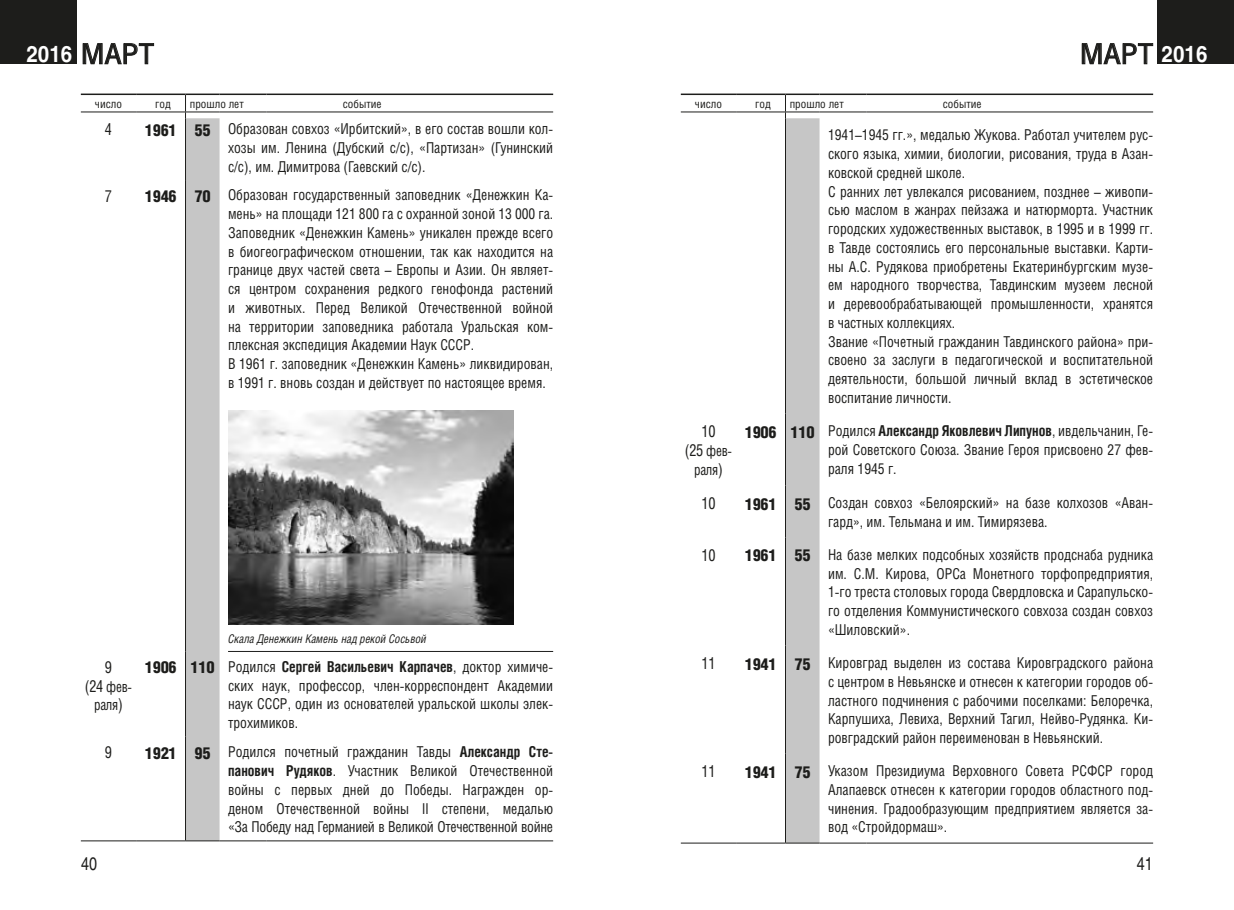
<style>
.page{position:relative;width:1234px;height:910px;background:#fff}
.page>*{position:absolute;margin:0;border:0;box-sizing:border-box;transform-origin:0 0}
.t1{font:28.05px "Helios Cond";color:#1d1d1b;scale:1.12 1}
.t2{font:700 22.5px "Helios";color:#fff;scale:.91 1}
.t3{font:18px "Helios";color:#1d1d1b;scale:.79 1}
.t4{font:16.5px "Helios Cond";letter-spacing:-.02em;color:#1d1d1b;scale:.9 1}
.t5{font:15px/18.8px "Helios Cond C";color:#1d1d1b;text-align:justify;scale:.94 1}
.t6{font:15px/18.8px "Helios Cond";letter-spacing:-.02em;color:#1d1d1b;text-align:center;scale:.9 1}
.t7{font:italic 12px "Helios Cond C";color:#1d1d1b;scale:.94 1}
.t8{font:11.55px "Helios Cond";color:#1d1d1b}
.s1{font-family:"Helios Cond";font-weight:400;font-size:28.05px;color:#1d1d1b}
.s2{font-family:"Helios";font-weight:700;font-size:22.5px;color:#fff}
.s3{font-family:"Helios Cond Black C";font-size:16.5px}
.s4{font-size:16.5px}
.s5{font-weight:700}
</style>
<div class="page">
<div style="left:1157px;top:0;width:76px;height:64px;background:#1d1d1b"></div>
<div style="left:0;top:0;width:77px;height:64px;background:#1d1d1b"></div>
<svg style="left:1081px;top:43px;width:71px;height:22px"></svg>
<svg style="left:83px;top:43px;width:71px;height:22px"></svg>
<hr style="left:81px;top:112px;width:55px;height:1px;background:#1d1d1b">
<hr style="left:136px;top:112px;width:49px;height:1px;background:#1d1d1b">
<hr style="left:219px;top:112px;width:47px;height:1px;background:#1d1d1b">
<hr style="left:266px;top:112px;width:287px;height:1px;background:#1d1d1b">
<svg style="left:185px;top:95px;width:34px;height:745px;background:#bdbdbd"></svg>
<hr style="left:81px;top:94px;width:55px;height:1px;background:#1d1d1b">
<hr style="left:136px;top:94px;width:49px;height:1px;background:#1d1d1b">
<hr style="left:185px;top:94px;width:34px;height:1px;background:#1d1d1b">
<hr style="left:219px;top:94px;width:47px;height:1px;background:#1d1d1b">
<hr style="left:266px;top:94px;width:287px;height:1px;background:#1d1d1b">
<hr style="left:81px;top:840px;width:55px;height:1px;background:#1d1d1b">
<hr style="left:136px;top:840px;width:49px;height:1px;background:#1d1d1b">
<hr style="left:185px;top:840px;width:34px;height:1px;background:#1d1d1b">
<hr style="left:219px;top:840px;width:47px;height:1px;background:#1d1d1b">
<hr style="left:266px;top:840px;width:287px;height:1px;background:#1d1d1b">
<hr style="left:228px;top:651px;width:325px;height:1px;background:#1d1d1b">
<img style="left:228px;top:410px;width:285px;height:214px">
<hr style="left:680px;top:112px;width:56px;height:1px;background:#1d1d1b">
<hr style="left:736px;top:112px;width:49px;height:1px;background:#1d1d1b">
<hr style="left:819px;top:112px;width:47px;height:1px;background:#1d1d1b">
<hr style="left:866px;top:112px;width:286px;height:1px;background:#1d1d1b">
<svg style="left:785px;top:95px;width:34px;height:748px;background:#bdbdbd"></svg>
<hr style="left:680px;top:843px;width:56px;height:1px;background:#1d1d1b">
<hr style="left:736px;top:843px;width:49px;height:1px;background:#1d1d1b">
<hr style="left:785px;top:843px;width:34px;height:1px;background:#1d1d1b">
<hr style="left:819px;top:843px;width:47px;height:1px;background:#1d1d1b">
<hr style="left:866px;top:843px;width:286px;height:1px;background:#1d1d1b">
<hr style="left:680px;top:94px;width:56px;height:1px;background:#1d1d1b">
<hr style="left:736px;top:94px;width:49px;height:1px;background:#1d1d1b">
<hr style="left:785px;top:94px;width:34px;height:1px;background:#1d1d1b">
<hr style="left:819px;top:94px;width:47px;height:1px;background:#1d1d1b">
<hr style="left:866px;top:94px;width:286px;height:1px;background:#1d1d1b">
<h2 class="t2" style="left:26px;top:41px;width:142px">2016 <span class="s1">март</span></h2>
<h1 class="t1" style="left:1079px;top:37px;width:115px">март <span class="s2">2016</span></h1>
<p class="t8" style="left:95px;top:97px;width:29px">число</p>
<p class="t8" style="left:155px;top:97px;width:17px">год</p>
<p class="t8" style="left:190px;top:97px;width:55px">прошло лет</p>
<p class="t8" style="left:343px;top:97px;width:40px">событие</p>
<p class="t4" style="left:105px;top:119px;width:9px">4</p>
<p class="t5" style="left:228px;top:119px;width:347px;text-indent:-83px"><span class="s3">1961 55</span> Образован совхоз «Ирбитский», в его состав вошли кол&shy;хозы им. Ленина (Дубский с/с), «Партизан» (Гунинский с/с), им. Димитрова (Гаевский с/с).</p>
<p class="t4" style="left:105px;top:186px;width:9px">7</p>
<p class="t5" style="left:228px;top:185px;width:347px;text-align:left;text-indent:-83px"><span class="s3">1946 70</span> Образован государственный заповедник «Денежкин Ка&shy;мень» на площади 121 800 га с охранной зоной 13 000 га.<br>Заповедник «Денежкин Камень» уникален прежде всего в биогеографическом отношении, так как находится на границе двух частей света – Европы и Азии. Он являет&shy;ся центром сохранения редкого генофонда растений и животных. Перед Великой Отечественной войной на территории заповедника работала Уральская ком&shy;плексная экспедиция Академии Наук СССР.<br>В 1961 г. заповедник «Денежкин Камень» ликвидирован, в 1991 г. вновь создан и действует по настоящее время.</p>
<p class="t4" style="left:105px;top:657px;width:9px">9</p>
<p class="t6" style="left:85px;top:677px;width:54px"><span class="s4">(24</span> фев&shy;раля<span class="s4">)</span></p>
<p class="t7" style="left:228px;top:631px;width:212px">Скала Денежкин Камень над рекой Сосьвой</p>
<p class="t5" style="left:228px;top:657px;width:347px;text-indent:-83px"><span class="s3">1906 110</span> Родился <span class="s5">Сергей Васильевич Карпачев</span>, доктор химиче&shy;ских наук, профессор, член-корреспондент Академии наук СССР, один из основателей уральской школы элек&shy;трохимиков.</p>
<p class="t4" style="left:105px;top:742px;width:9px">9</p>
<p class="t5" style="left:228px;top:742px;width:347px;text-indent:-83px"><span class="s3">1921 95</span> Родился почетный гражданин Тавды <span class="s5">Александр Сте&shy;панович Рудяков</span>. Участник Великой Отечественной войны с первых дней до Победы. Награжден ор&shy;деном Отечественной войны II степени, медалью «За Победу над Германией в Великой Отечественной войне</p>
<p class="t8" style="left:694px;top:97px;width:29px">число</p>
<p class="t8" style="left:755px;top:97px;width:17px">год</p>
<p class="t8" style="left:789px;top:97px;width:55px">прошло лет</p>
<p class="t8" style="left:942px;top:97px;width:40px">событие</p>
<p class="t5" style="left:827px;top:125px;width:347px;text-align:left">1941–1945 гг.», медалью Жукова. Работал учителем рус&shy;ского языка, химии, биологии, рисования, труда в Азан&shy;ковской средней школе.<br>С ранних лет увлекался рисованием, позднее – живопи&shy;сью маслом в жанрах пейзажа и натюрморта. Участник городских художественных выставок, в 1995 и в 1999 гг. в Тавде состоялись его персональные выставки. Карти&shy;ны А.С. Рудякова приобретены Екатеринбургским музе&shy;ем народного творчества, Тавдинским музеем лесной и деревообрабатывающей промышленности, хранятся в частных коллекциях.<br>Звание «Почетный гражданин Тавдинского района» при&shy;своено за заслуги в педагогической и воспитательной деятельности, большой личный вклад в эстетическое воспитание личности.</p>
<p class="t4" style="left:701px;top:421px;width:17px">10</p>
<p class="t6" style="left:684px;top:441px;width:54px"><span class="s4">(25</span> фев&shy;раля<span class="s4">)</span></p>
<p class="t5" style="left:827px;top:421px;width:347px;text-indent:-83px"><span class="s3">1906 110</span> Родился <span class="s5">Александр Яковлевич Липунов</span>, ивдельчанин, Ге&shy;рой Советского Союза. Звание Героя присвоено 27 фев&shy;раля 1945 г.</p>
<p class="t4" style="left:701px;top:493px;width:17px">10</p>
<p class="t5" style="left:827px;top:493px;width:347px;text-indent:-83px"><span class="s3">1961 55</span> Создан совхоз «Белоярский» на базе колхозов «Аван&shy;гард», им. Тельмана и им. Тимирязева.</p>
<p class="t4" style="left:701px;top:545px;width:17px">10</p>
<p class="t5" style="left:827px;top:545px;width:347px;text-indent:-83px"><span class="s3">1961 55</span> На базе мелких подсобных хозяйств продснаба рудника им. С.М. Кирова, ОРСа Монетного торфопредприятия, 1-го треста столовых города Свердловска и Сарапульско&shy;го отделения Коммунистического совхоза создан совхоз «Шиловский».</p>
<p class="t4" style="left:701px;top:653px;width:17px">11</p>
<p class="t5" style="left:827px;top:653px;width:347px;text-indent:-83px"><span class="s3">1941 75</span> Кировград выделен из состава Кировградского района с центром в Невьянске и отнесен к категории городов об&shy;ластного подчинения с рабочими поселками: Белоречка, Карпушиха, Левиха, Верхний Тагил, Нейво-Рудянка. Ки&shy;ровградский район переименован в Невьянский.</p>
<p class="t4" style="left:701px;top:762px;width:17px">11</p>
<p class="t5" style="left:827px;top:761px;width:347px;text-indent:-83px"><span class="s3">1941 75</span> Указом Президиума Верховного Совета РСФСР город Алапаевск отнесен к категории городов областного под&shy;чинения. Градообразующим предприятием является за&shy;вод «Стройдормаш».</p>
<p class="t3" style="left:81px;top:853px;width:22px">40</p>
<p class="t3" style="left:1136px;top:853px;width:22px">41</p>
</div>
